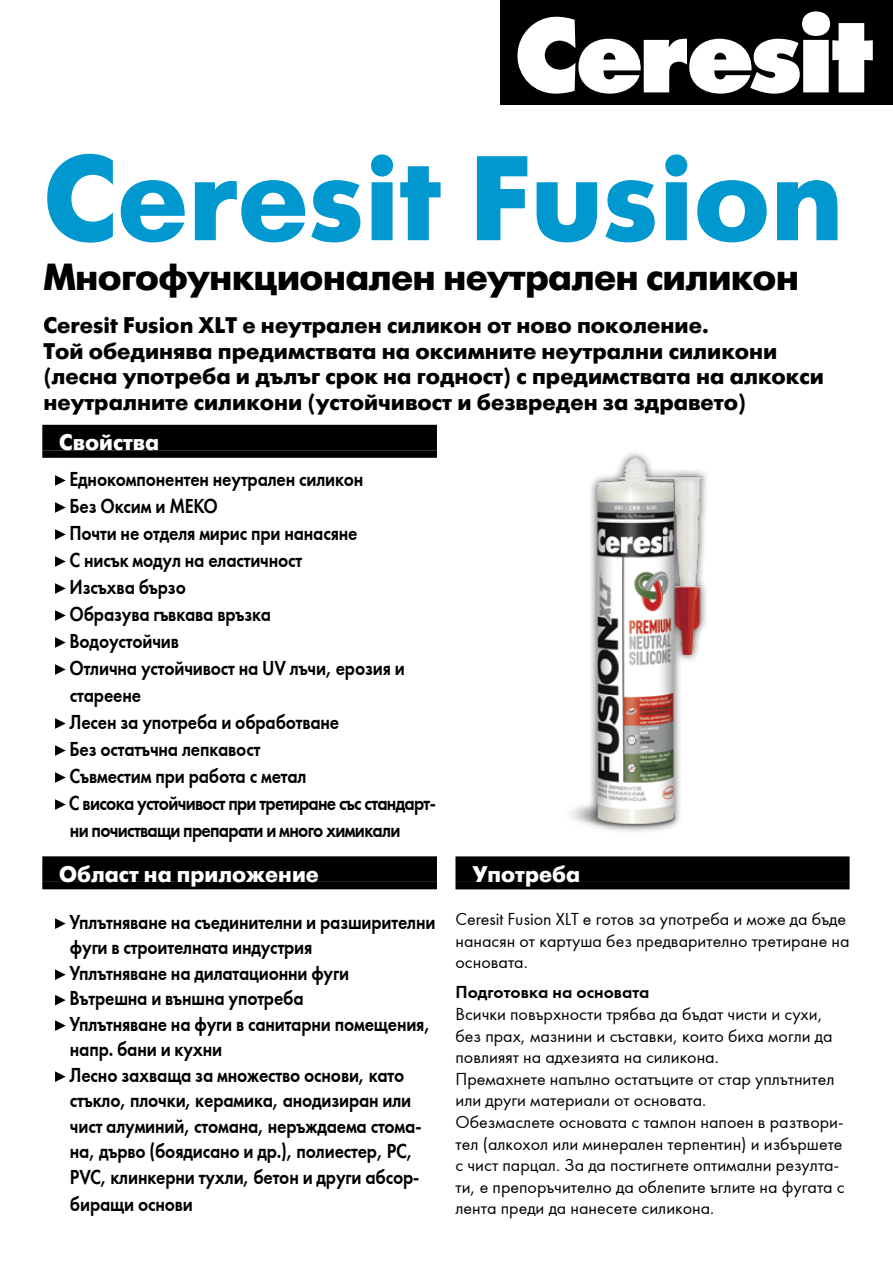
<style>
.page{position:relative;width:893px;height:1263px;background:#fff}
.page>*{position:absolute;margin:0;border:0;box-sizing:border-box;transform-origin:0 0}
.t1{font:700 120px "Futura Cyr";color:#0098cf}
.t2{font:700 37.5px "Futura Cyr";letter-spacing:-.02em;color:#000}
.t3{font:700 22.5px/25.5px "Futura Cyr";color:#000}
.t4{font:700 22.5px "Futura Cyr";color:#fff}
.t5{font:20.85px/27px "Futura Demi C";letter-spacing:-.01em;color:#000;scale:.86 1}
.t6{font:18px/21.6px "Futura Book C";color:#000}
.t7{font:18px "Futura Demi C";color:#000}
</style>
<div class="page">
<div style="left:42px;top:425px;width:395px;height:25px;background:#000"></div>
<div style="left:42px;top:450px;width:395px;height:8px;background:#000"></div>
<div style="left:42px;top:856px;width:395px;height:26px;background:#000"></div>
<div style="left:42px;top:882px;width:395px;height:7px;background:#000"></div>
<svg style="left:55px;top:475px;width:11px;height:11px"></svg>
<svg style="left:55px;top:502px;width:11px;height:11px"></svg>
<svg style="left:55px;top:529px;width:11px;height:11px"></svg>
<svg style="left:55px;top:556px;width:11px;height:11px"></svg>
<svg style="left:55px;top:583px;width:11px;height:11px"></svg>
<svg style="left:55px;top:610px;width:11px;height:11px"></svg>
<svg style="left:55px;top:637px;width:11px;height:11px"></svg>
<svg style="left:55px;top:664px;width:11px;height:11px"></svg>
<svg style="left:55px;top:718px;width:11px;height:11px"></svg>
<svg style="left:55px;top:745px;width:11px;height:11px"></svg>
<svg style="left:55px;top:772px;width:11px;height:11px"></svg>
<svg style="left:55px;top:799px;width:11px;height:11px"></svg>
<svg style="left:55px;top:918px;width:11px;height:11px"></svg>
<svg style="left:55px;top:969px;width:11px;height:11px"></svg>
<svg style="left:55px;top:995px;width:11px;height:10px"></svg>
<svg style="left:55px;top:1020px;width:11px;height:11px"></svg>
<svg style="left:55px;top:1071px;width:11px;height:11px"></svg>
<div style="left:455px;top:856px;width:395px;height:26px;background:#000"></div>
<div style="left:455px;top:882px;width:395px;height:7px;background:#000"></div>
<img style="left:571px;top:452px;width:136px;height:380px">
<div style="left:501px;top:0;width:392px;height:104px;background:#000"></div>
<svg style="left:517px;top:11px;width:356px;height:83px"></svg>
<h1 class="t1" style="left:43px;top:132px;width:801px">Ceresit Fusion</h1>
<h2 class="t2" style="left:43px;top:256px;width:757px">Многофункционален неутрален силикон</h2>
<p class="t3" style="left:43px;top:313px;width:782px">Ceresit Fusion XLT е неутрален силикон от ново поколение.<br>Той обединява предимствата на оксимните неутрални силикони (лесна употреба и дълъг срок на годност) с предимствата на алкокси неутралните силикони (устойчивост и безвреден за здравето)</p>
<p class="t4" style="left:59px;top:430px;width:101px">Свойства</p>
<p class="t5" style="left:69px;top:465px;width:428px">Еднокомпонентен неутрален силикон<br>Без Оксим и MEKO<br>Почти не отделя мирис при нанасяне<br>С нисък модул на еластичност<br>Изсъхва бързо<br>Образува гъвкава връзка<br>Водоустойчив<br>Отлична устойчивост на UV лъчи, ерозия и стареене<br>Лесен за употреба и обработване<br>Без остатъчна лепкавост<br>Съвместим при работа с метал<br>С висока устойчивост при третиране със стандарт&shy;ни почистващи препарати и много химикали</p>
<p class="t4" style="left:59px;top:861px;width:261px">Област на приложение</p>
<p class="t5" style="left:70px;top:909px;width:427px;line-height:25.7px">Уплътняване на съединителни и разширителни фуги в строителната индустрия<br>Уплътняване на дилатационни фуги<br>Вътрешна и външна употреба<br>Уплътняване на фуги в санитарни помещения, напр. бани и кухни<br>Лесно захваща за множество основи, като стъкло, плочки, керамика, анодизиран или чист алуминий, стомана, неръждаема стома&shy;на, дърво (боядисано и др.), полиестер, PC, PVC, клинкерни тухли, бетон и други абсор&shy;биращи основи</p>
<p class="t4" style="left:472px;top:862px;width:109px">Употреба</p>
<p class="t6" style="left:455px;top:909px;width:396px">Ceresit Fusion XLT е готов за употреба и може да бъде нанасян от картуша без предварително третиране на основата.</p>
<p class="t7" style="left:455px;top:982px;width:195px">Подготовка на основата</p>
<p class="t6" style="left:455px;top:1003px;width:391px">Всички повърхности трябва да бъдат чисти и сухи, без прах, мазнини и съставки, които биха могли да повлияят на адхезията на силикона.<br>Премахнете напълно остатъците от стар уплътнител или други материали от основата.<br>Обезмаслете основата с тампон напоен в разтвори&shy;тел (алкохол или минерален терпентин) и избършете с чист парцал. За да постигнете оптимални резулта&shy;ти, е препоръчително да облепите ъглите на фугата с лента преди да нанесете силикона.</p>
</div>
